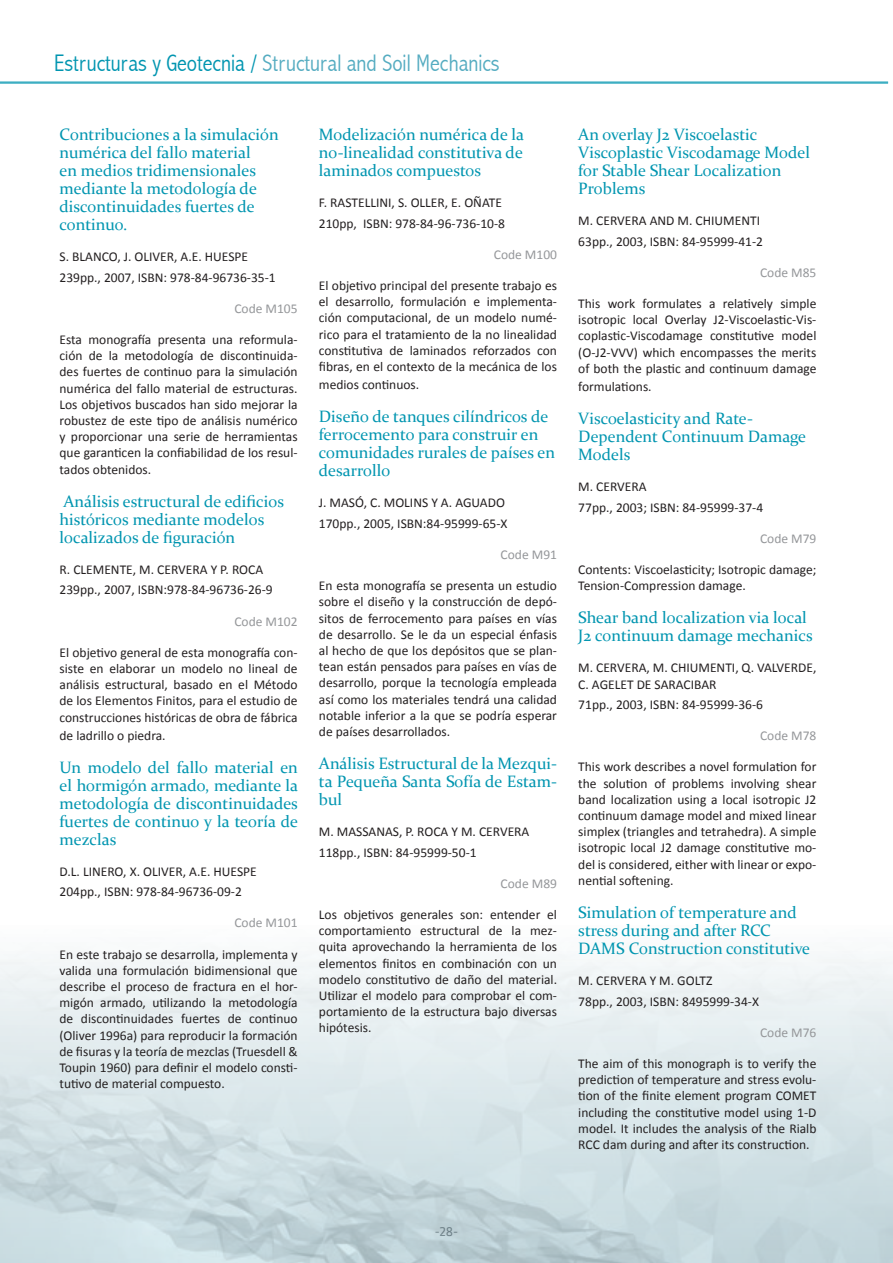
<style>
.page{position:relative;width:893px;height:1263px;background:#fff}
.page>*{position:absolute;margin:0;border:0;box-sizing:border-box;transform-origin:0 0}
.t1{font:300 condensed 24px "Abadi";color:#55acc1}
.pulicacio{font:16.5px/18px "Constantia";color:#0095b0}
.txt{font:16.5px/18px "Constantia";color:#0095b0;text-align:justify}
.txt-2{font:13.5px/16.2px "Calibri";color:#231f20;text-align:justify}
.autors{font:13.5px/16.2px "Calibri";color:#231f20}
.code{font:13.5px "Calibri";color:#95979a}
.t2{font:13.5px "Klavika";color:#636366}
.s1{color:#0095b0}
</style>
<div class="page">
<hr style="left:0;top:82px;width:888px;height:1px;background:#0095b0">
<hr style="left:0;top:83px;width:888px;height:1px;background:#0095b0">
<h1 class="t1" style="left:54px;top:49px;width:447px"><span class="s1">Estructuras y Geotecnia /</span> Structural and Soil Mechanics</h1>
<p class="pulicacio" style="left:60px;top:125px;width:221px">Contribuciones a la simulación numérica del fallo material<br>en medios tridimensionales mediante la metodología de discontinuidades fuertes de continuo.</p>
<p class="autors" style="left:60px;top:248px;width:190px">S. BLANCO, J. OLIVER, A.E. HUESPE</p>
<p class="txt-2" style="left:60px;top:268px;width:218px">239pp., 2007, ISBN: 978-84-96736-35-1</p>
<p class="code" style="left:234px;top:300px;width:65px">Code M105</p>
<p class="txt-2" style="left:60px;top:331px;width:240px">Esta monografía presenta una reformula&shy;ción de la metodología de discontinuida&shy;des fuertes de continuo para la simulación numérica del fallo material de estructuras.<br>Los objetivos buscados han sido mejorar la robustez de este tipo de análisis numérico y proporcionar una serie de herramientas que garanticen la confiabilidad de los resul&shy;tados obtenidos.</p>
<p class="pulicacio" style="left:60px;top:491px;width:226px">Análisis estructural de edificios históricos mediante modelos localizados de figuración</p>
<p class="autors" style="left:60px;top:561px;width:205px">R. CLEMENTE, M. CERVERA Y P. ROCA</p>
<p class="txt-2" style="left:60px;top:581px;width:215px">239pp., 2007, ISBN:978-84-96736-26-9</p>
<p class="code" style="left:234px;top:613px;width:65px">Code M102</p>
<p class="txt-2" style="left:60px;top:643px;width:240px">El objetivo general de esta monografía con&shy;siste en elaborar un modelo no lineal de análisis estructural, basado en el Método de los Elementos Finitos, para el estudio de construcciones históricas de obra de fábrica</p>
<p class="txt-2" style="left:60px;top:726px;width:108px">de ladrillo o piedra.</p>
<p class="txt" style="left:60px;top:757px;width:240px">Un modelo del fallo material en el hormigón armado, mediante la metodología de discontinuidades fuertes de continuo y la teoría de mezclas</p>
<p class="autors" style="left:60px;top:862px;width:199px">D.L. LINERO, X. OLIVER, A.E. HUESPE</p>
<p class="txt-2" style="left:60px;top:883px;width:184px">204pp., ISBN: 978-84-96736-09-2</p>
<p class="code" style="left:234px;top:914px;width:65px">Code M101</p>
<p class="txt-2" style="left:60px;top:945px;width:240px">En este trabajo se desarrolla, implementa y valida una formulación bidimensional que describe el proceso de fractura en el hor&shy;migón armado, utilizando la metodología de discontinuidades fuertes de continuo (Oliver 1996a) para reproducir la formación de fisuras y la teoría de mezclas (Truesdell &amp; Toupin 1960) para definir el modelo consti&shy;tutivo de material compuesto.</p>
<p class="pulicacio" style="left:319px;top:125px;width:207px;text-align:justify">Modelización numérica de la no-linealidad constitutiva de laminados compuestos</p>
<p class="autors" style="left:319px;top:194px;width:185px">F. RASTELLINI, S. OLLER, E. OÑATE</p>
<p class="txt-2" style="left:319px;top:214px;width:188px">210pp, ISBN: 978-84-96-736-10-8</p>
<p class="code" style="left:494px;top:246px;width:65px">Code M100</p>
<p class="txt-2" style="left:319px;top:277px;width:240px">El objetivo principal del presente trabajo es el desarrollo, formulación e implementa&shy;ción computacional, de un modelo numé&shy;rico para el tratamiento de la no linealidad constitutiva de laminados reforzados con fibras, en el contexto de la mecánica de los</p>
<p class="txt-2" style="left:319px;top:376px;width:102px">medios continuos.</p>
<p class="pulicacio" style="left:319px;top:407px;width:238px">Diseño de tanques cilíndricos de ferrocemento para construir en comunidades rurales de países en desarrollo</p>
<p class="autors" style="left:319px;top:494px;width:188px">J. MASÓ, C. MOLINS Y A. AGUADO</p>
<p class="txt-2" style="left:319px;top:514px;width:190px">170pp., 2005, ISBN:84-95999-65-X</p>
<p class="code" style="left:501px;top:546px;width:58px">Code M91</p>
<p class="txt-2" style="left:319px;top:577px;width:240px">En esta monografía se presenta un estudio sobre el diseño y la construcción de depó&shy;sitos de ferrocemento para países en vías de desarrollo. Se le da un especial énfasis al hecho de que los depósitos que se plan&shy;tean están pensados para países en vías de desarrollo, porque la tecnología empleada así como los materiales tendrá una calidad notable inferior a la que se podría esperar de países desarrollados.</p>
<p class="txt" style="left:319px;top:754px;width:240px">Análisis Estructural de la Mezqui&shy;ta Pequeña Santa Sofía de Estam&shy;bul</p>
<p class="autors" style="left:319px;top:823px;width:212px">M. MASSANAS, P. ROCA Y M. CERVERA</p>
<p class="txt-2" style="left:319px;top:843px;width:159px">118pp., ISBN: 84-95999-50-1</p>
<p class="code" style="left:501px;top:875px;width:58px">Code M89</p>
<p class="txt-2" style="left:319px;top:906px;width:240px">Los objetivos generales son: entender el comportamiento estructural de la mez&shy;quita aprovechando la herramienta de los elementos finitos en combinación con un modelo constitutivo de daño del material.<br>Utilizar el modelo para comprobar el com&shy;portamiento de la estructura bajo diversas hipótesis.</p>
<p class="pulicacio" style="left:578px;top:125px;width:233px">An overlay J2 Viscoelastic<br>Viscoplastic Viscodamage Model for Stable Shear Localization<br>Problems</p>
<p class="autors" style="left:578px;top:212px;width:183px">M. CERVERA AND M. CHIUMENTI</p>
<p class="txt-2" style="left:578px;top:232px;width:186px">63pp., 2003, ISBN: 84-95999-41-2</p>
<p class="code" style="left:760px;top:264px;width:58px">Code M85</p>
<p class="txt-2" style="left:578px;top:295px;width:240px">This work formulates a relatively simple isotropic local Overlay J2-Viscoelastic-Vis&shy;coplastic-Viscodamage constitutive model (O-J2-VVV) which encompasses the merits of both the plastic and continuum damage</p>
<p class="txt-2" style="left:578px;top:378px;width:75px">formulations.</p>
<p class="pulicacio" style="left:578px;top:408px;width:229px">Viscoelasticity and Rate-<br>Dependent Continuum Damage<br>Models</p>
<p class="autors" style="left:578px;top:478px;width:70px">M. CERVERA</p>
<p class="txt-2" style="left:578px;top:498px;width:186px">77pp., 2003; ISBN: 84-95999-37-4</p>
<p class="code" style="left:760px;top:530px;width:58px">Code M79</p>
<p class="txt-2" style="left:578px;top:561px;width:240px">Contents: Viscoelasticity; Isotropic damage;<br>Tension-Compression damage.</p>
<p class="pulicacio" style="left:578px;top:608px;width:236px">Shear band localization via local<br>J2 continuum damage mechanics</p>
<p class="autors" style="left:578px;top:659px;width:240px">M. CERVERA, M. CHIUMENTI, Q. VALVERDE,<br>C. AGELET DE SARACIBAR</p>
<p class="txt-2" style="left:578px;top:696px;width:186px">71pp., 2003, ISBN: 84-95999-36-6</p>
<p class="code" style="left:760px;top:727px;width:58px">Code M78</p>
<p class="txt-2" style="left:578px;top:758px;width:240px">This work describes a novel formulation for the solution of problems involving shear band localization using a local isotropic J2 continuum damage model and mixed linear simplex (triangles and tetrahedra). A simple isotropic local J2 damage constitutive mo&shy;del is considered, either with linear or expo&shy;nential softening.</p>
<p class="pulicacio" style="left:578px;top:902px;width:233px">Simulation of temperature and stress during and after RCC<br>DAMS Construction constitutive</p>
<p class="autors" style="left:578px;top:972px;width:136px">M. CERVERA Y M. GOLTZ</p>
<p class="txt-2" style="left:578px;top:992px;width:182px">78pp., 2003, ISBN: 8495999-34-X</p>
<p class="code" style="left:760px;top:1024px;width:58px">Code M76</p>
<p class="txt-2" style="left:578px;top:1055px;width:240px">The aim of this monograph is to verify the prediction of temperature and stress evolu&shy;tion of the finite element program COMET including the constitutive model using 1-D model. It includes the analysis of the Rialb RCC dam during and after its construction.</p>
<p class="t2" style="left:435px;top:1224px;width:25px">-28-</p>
</div>
